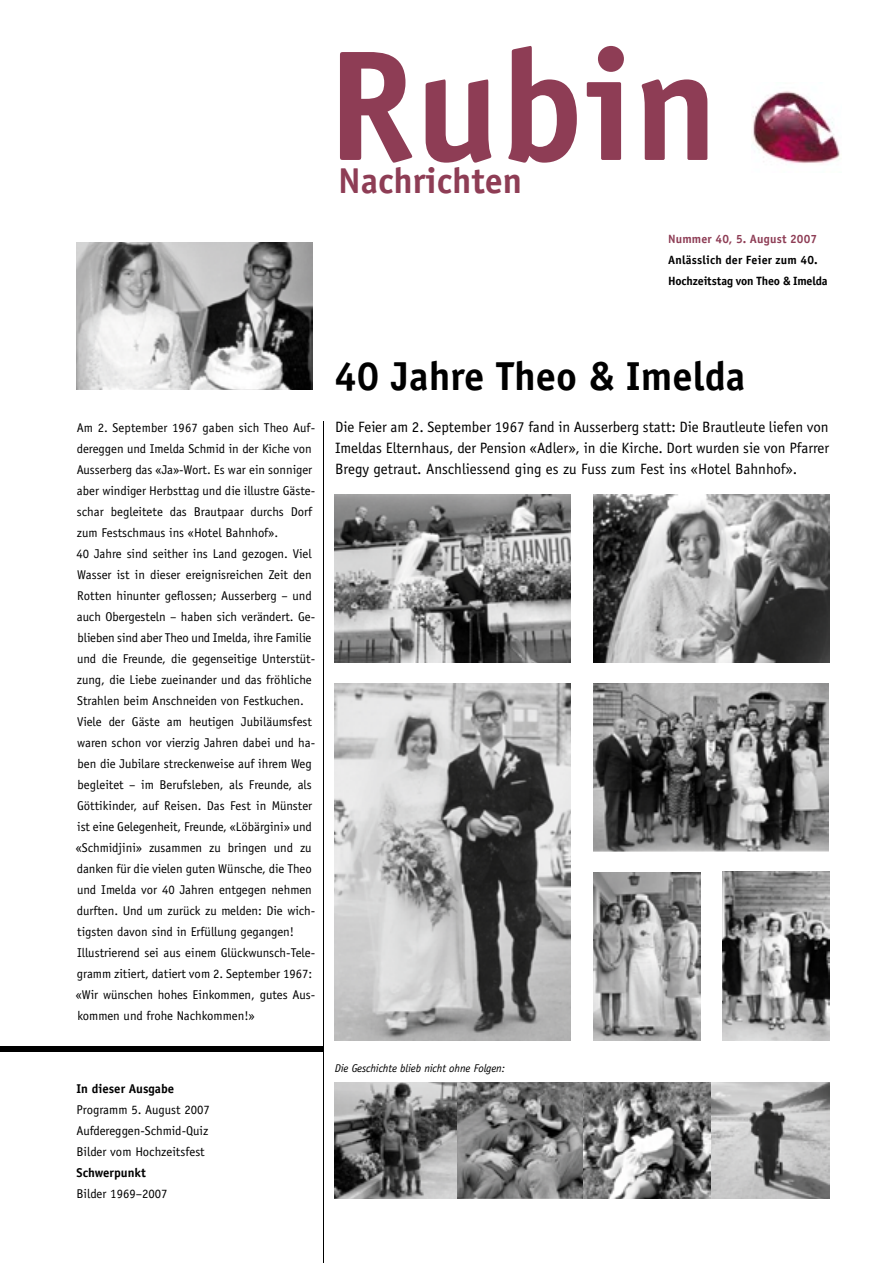
<style>
.page{position:relative;width:893px;height:1263px;background:#fff}
.page>*{position:absolute;margin:0;border:0;box-sizing:border-box;transform-origin:0 0}
.t1{font:700 157.5px "Officina Sans";color:#8e3d55}
.t2{font:700 40.5px "Officina Sans";color:#000}
.t3{font:700 36px "Officina Sans";color:#8e3d55}
.t4{font:15px/21px "Officina Sans";color:#000;text-align:justify}
.t5{font:12.75px/21px "Officina Sans";color:#000}
.t6{font:700 12.75px "Officina Sans";color:#000}
.t7{font:700 12px/21px "Officina Sans";color:#000}
.t8{font:700 12px "Officina Sans";letter-spacing:.015em;color:#8e3d55}
.t9{font:italic 11.25px "Officina Sans";letter-spacing:-.01em;color:#000}
</style>
<div class="page">
<hr style="left:323px;top:421px;width:1px;height:842px;background:#000">
<div style="left:0;top:1046px;width:324px;height:5px;background:#000"></div>
<img style="left:753px;top:91px;width:87px;height:73px">
<img style="left:593px;top:683px;width:235px;height:168px">
<img style="left:335px;top:494px;width:236px;height:168px">
<img style="left:77px;top:243px;width:235px;height:147px">
<img style="left:593px;top:494px;width:236px;height:168px">
<img style="left:593px;top:872px;width:107px;height:168px">
<img style="left:722px;top:872px;width:107px;height:168px">
<img style="left:335px;top:683px;width:236px;height:357px">
<img style="left:335px;top:1083px;width:494px;height:115px">
<h1 class="t1" style="left:327px;top:8px;width:392px">Rubin</h1>
<h3 class="t3" style="left:338px;top:158px;width:185px">Nachrichten</h3>
<p class="t8" style="left:668px;top:232px;width:150px">Nummer 40, 5. August 2007</p>
<p class="t7" style="left:668px;top:249px;width:161px">Anlässlich der Feier zum 40.<br>Hochzeitstag von Theo &amp; Imelda</p>
<p class="t5" style="left:76px;top:417px;width:241px">Am 2. September 1967 gaben sich Theo Auf&shy;dereggen und Imelda Schmid in der Kiche von Ausserberg das «Ja»-Wort. Es war ein sonniger aber windiger Herbsttag und die illustre Gäste&shy;schar begleitete das Brautpaar durchs Dorf zum Fest schmaus ins «Hotel Bahnhof».<br>40 Jahre sind seither ins Land gezogen. Viel Wasser ist in dieser ereignisreichen Zeit den Rotten hinunter geflossen; Ausserberg – und auch Obergesteln – haben sich verändert. Ge&shy;blieben sind aber Theo und Imelda, ihre Familie und die Freunde, die gegenseitige Unterstüt&shy;zung, die Liebe zueinander und das fröhliche Strahlen beim Anschneiden von Festkuchen.<br>Viele der Gäste am heutigen Jubiläumsfest waren schon vor vierzig Jahren dabei und ha&shy;ben die Jubilare streckenweise auf ihrem Weg begleitet – im Berufsleben, als Freunde, als Göttikinder, auf Reisen. Das Fest in Münster ist eine Gelegenheit, Freunde, «Löbärgini» und «Schmidjini» zusammen zu bringen und zu danken für die vielen guten Wünsche, die Theo und Imelda vor 40 Jahren entgegen nehmen durften. Und um zurück zu melden: Die wich&shy;tigsten davon sind in Erfüllung gegangen!<br>Illustrierend sei aus einem Glückwunsch-Tele&shy;gramm zitiert, datiert vom 2. September 1967: «Wir wünschen hohes Einkommen, gutes Aus&shy;kommen und frohe Nachkommen!»</p>
<p class="t6" style="left:77px;top:1081px;width:99px">In dieser Ausgabe</p>
<p class="t5" style="left:77px;top:1099px;width:135px">Programm 5. August 2007<br>Aufdereggen-Schmid-Quiz<br>Bilder vom Hochzeitsfest</p>
<p class="t6" style="left:77px;top:1165px;width:71px">Schwerpunkt</p>
<p class="t5" style="left:77px;top:1183px;width:93px">Bilder 1969–2007</p>
<h2 class="t2" style="left:334px;top:350px;width:412px">40 Jahre Theo &amp; Imelda</h2>
<p class="t4" style="left:335px;top:416px;width:496px">Die Feier am 2. September 1967 fand in Ausserberg statt: Die Brautleute liefen von Imeldas Elternhaus, der Pension «Adler», in die Kirche. Dort wurden sie von Pfarrer Bregy getraut. Anschliessend ging es zu Fuss zum Fest ins «Hotel Bahnhof».</p>
<p class="t9" style="left:335px;top:1062px;width:172px">Die Geschichte blieb nicht ohne Folgen:</p>
</div>
